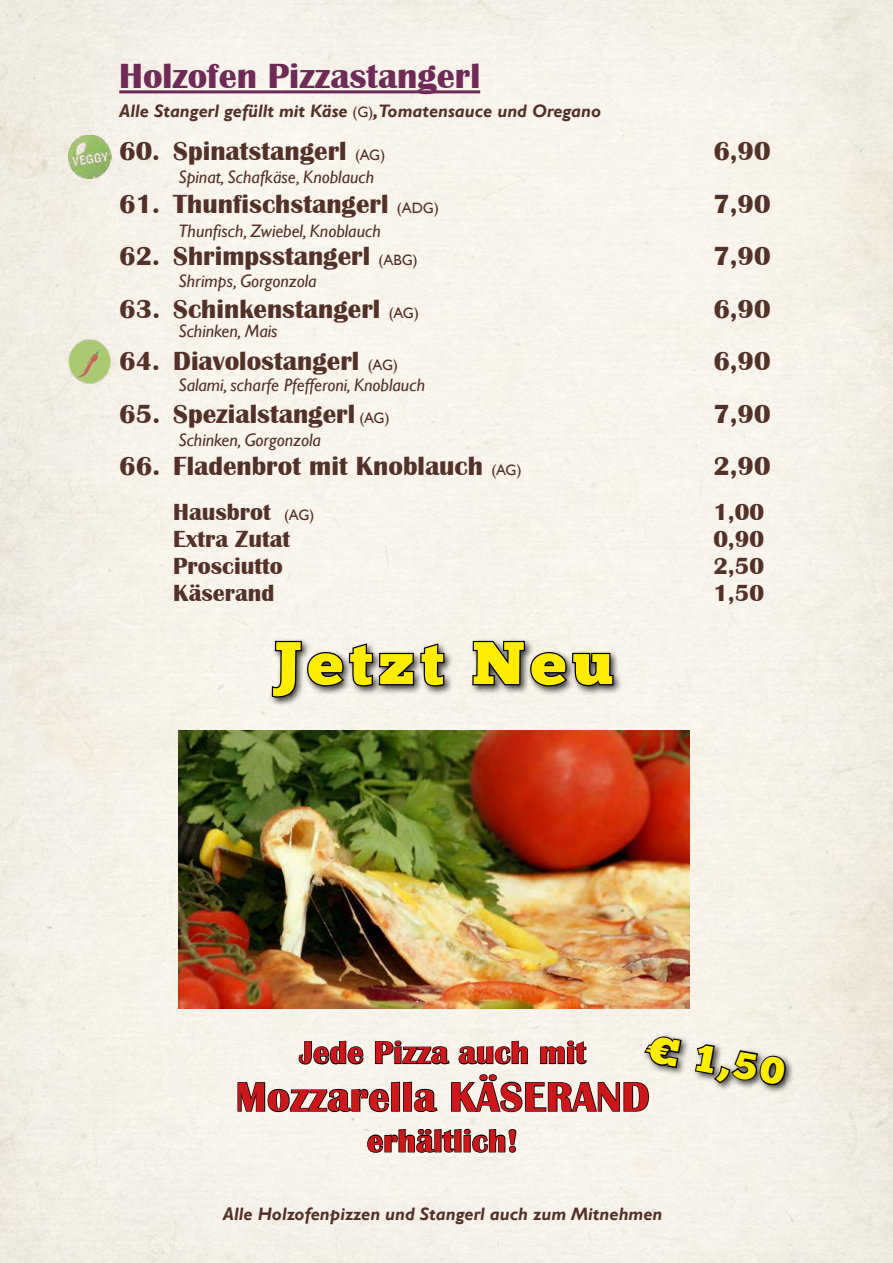
<style>
.page{position:relative;width:893px;height:1263px;background:#fff}
.page>*{position:absolute;margin:0;border:0;box-sizing:border-box;transform-origin:0 0}
.t1{font:60px "Chunk Five";letter-spacing:.08em;color:#ffed00;scale:1.08 1}
.t2{font:700 42px "Britannic";letter-spacing:.01em;color:#cd171a}
.t3{font:37.5px "Chunk Five";color:#ffed00;scale:1.08 1}
.t4{font:700 36px "Britannic";color:#6f2a58}
.t5{font:700 32.25px "Britannic";letter-spacing:.01em;color:#cd171a}
.t6{font:700 27px "Britannic";color:#533128}
.t7{font:700 24px "Britannic";color:#533128}
.t8{font:italic 18px "Gill Sans";color:#533128}
.t9{font:italic 700 18px "Gill Sans";color:#533128}
.s1{font-weight:400;font-style:normal;font-size:15px}
.s2{font-family:"Gill Sans";font-weight:400;font-size:15px}
</style>
<div class="page">
<img style="left:0;top:0;width:893px;height:1263px">
<hr style="left:119px;top:90px;width:361px;height:3px;background:#6f2a58">
<img style="left:68px;top:135px;width:43px;height:43px">
<img style="left:68px;top:340px;width:43px;height:43px">
<img style="left:178px;top:730px;width:511px;height:278px">
<div style="left:268px;top:637px;width:354px;height:69px;background:#000;opacity:.75"></div>
<svg style="left:270px;top:640px;width:176px;height:59px;background:#8e8c87"></svg>
<svg style="left:471px;top:640px;width:144px;height:48px;background:#73716c"></svg>
<div style="left:641px;top:1032px;width:153px;height:61px;background:#000;opacity:.75"></div>
<svg style="left:237px;top:1032px;width:446px;height:121px;background:#d4d0c9"></svg>
<svg style="left:691px;top:1041px;width:98px;height:48px;background:#9a9791"></svg>
<h3 class="t4" style="left:119px;top:56px;width:362px">Holzofen Pizzastangerl</h3>
<p class="t9" style="left:119px;top:100px;width:483px">Alle Stangerl gefüllt mit Käse <span class="s1">(G)</span>,Tomatensauce und Oregano</p>
<p class="t6" style="left:119px;top:136px;width:267px">60. Spinatstangerl <span class="s2">(AG)</span></p>
<p class="t6" style="left:713px;top:136px;width:59px">6,90</p>
<p class="t6" style="left:119px;top:188px;width:321px">61. Thunfischstangerl <span class="s2">(ADG)</span></p>
<p class="t6" style="left:713px;top:188px;width:59px">7,90</p>
<p class="t6" style="left:119px;top:241px;width:300px">62. Shrimpsstangerl <span class="s2">(ABG)</span></p>
<p class="t6" style="left:713px;top:241px;width:59px">7,90</p>
<p class="t6" style="left:119px;top:293px;width:301px">63. Schinkenstangerl <span class="s2">(AG)</span></p>
<p class="t6" style="left:713px;top:293px;width:59px">6,90</p>
<p class="t6" style="left:119px;top:346px;width:280px">64. Diavolostangerl <span class="s2">(AG)</span></p>
<p class="t6" style="left:713px;top:346px;width:59px">6,90</p>
<p class="t6" style="left:119px;top:398px;width:272px">65. Spezialstangerl <span class="s2">(AG)</span></p>
<p class="t6" style="left:713px;top:398px;width:59px">7,90</p>
<p class="t6" style="left:119px;top:451px;width:404px">66. Fladenbrot mit Knoblauch <span class="s2">(AG)</span></p>
<p class="t6" style="left:713px;top:451px;width:59px">2,90</p>
<p class="t7" style="left:173px;top:499px;width:143px">Hausbrot <span class="s2">(AG)</span></p>
<p class="t7" style="left:713px;top:499px;width:52px">1,00</p>
<p class="t7" style="left:173px;top:526px;width:118px">Extra Zutat</p>
<p class="t7" style="left:713px;top:526px;width:52px">0,90</p>
<p class="t7" style="left:173px;top:553px;width:111px">Prosciutto</p>
<p class="t7" style="left:713px;top:553px;width:52px">2,50</p>
<p class="t7" style="left:173px;top:580px;width:103px">Käserand</p>
<p class="t7" style="left:713px;top:580px;width:52px">1,50</p>
<p class="t8" style="left:178px;top:166px;width:197px">Spinat, Schafkäse, Knoblauch</p>
<p class="t8" style="left:178px;top:220px;width:204px">Thunfisch, Zwiebel, Knoblauch</p>
<p class="t8" style="left:178px;top:270px;width:140px">Shrimps, Gorgonzola</p>
<p class="t8" style="left:178px;top:320px;width:101px">Schinken, Mais</p>
<p class="t8" style="left:178px;top:375px;width:248px">Salami, scharfe Pfefferoni, Knoblauch</p>
<p class="t8" style="left:178px;top:429px;width:144px">Schinken, Gorgonzola</p>
<h1 class="t1" style="left:272px;top:627px;width:318px">Jetzt Neu</h1>
<h3 class="t3" style="left:650px;top:1026px;width:131px;rotate:10deg">€ 1,50</h3>
<p class="t5" style="left:300px;top:1034px;width:288px">Jede Pizza auch mit</p>
<h2 class="t2" style="left:236px;top:1073px;width:415px">Mozzarella KÄSERAND</h2>
<p class="t5" style="left:367px;top:1123px;width:153px">erhältlich!</p>
<p class="t9" style="left:223px;top:1203px;width:441px">Alle Holzofenpizzen und Stangerl auch zum Mitnehmen</p>
</div>
